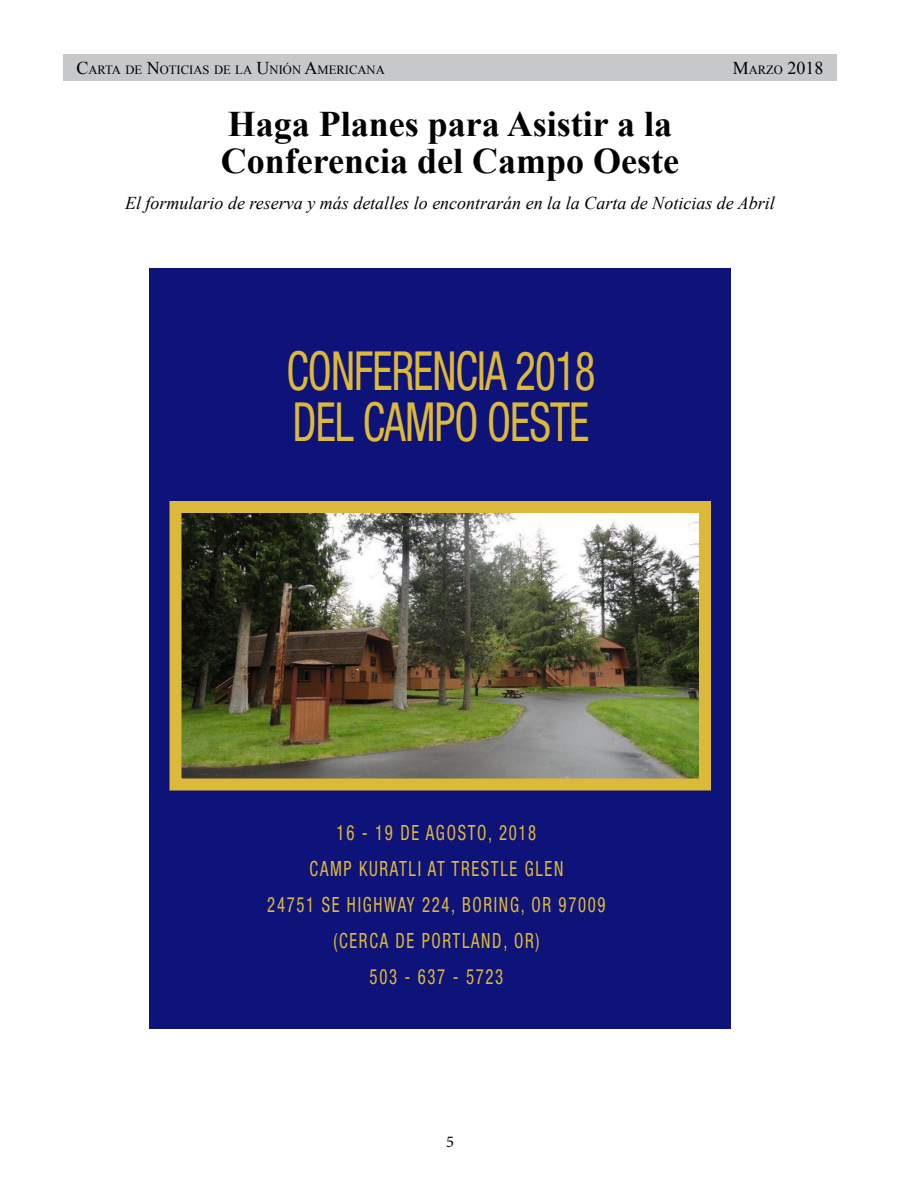
<style>
.page{position:relative;width:918px;height:1188px;background:#fff}
.page>*{position:absolute;margin:0;border:0;box-sizing:border-box;transform-origin:0 0}
.t1{font:condensed 54px/51px "Helvetica Neue LT Pro";letter-spacing:-.02em;color:#ddb939;scale:.8 1}
.t2{font:700 36px/36.8px "Times New Roman";color:#000}
.t3{font:condensed 21px/36px "Helvetica Neue LT Pro";letter-spacing:.1em;color:#ddb939;text-align:center;scale:.8 1}
.t4{font:italic 18px "Times New Roman";color:#000}
.t5{font:18px "Times New Roman";color:#000}
.t6{font:16.5px "Minion Pro";color:#000}
.t7{font:12.6px "Times New Roman";color:#000}
.s1{font-size:18px}
.s2{font-size:12.6px}
</style>
<div class="page">
<div style="left:63px;top:54px;width:774px;height:27px;background:#c7c8ca"></div>
<div style="left:149px;top:268px;width:582px;height:761px;background:#0e1379"></div>
<img style="left:183px;top:514px;width:515px;height:263px">
<div style="left:170px;top:501px;width:541px;height:289px;border:12px solid #ddb939"></div>
<p class="t7" style="left:76px;top:61px;width:310px"><span class="s1">C</span>ARTA DE <span class="s1">N</span>OTICIAS DE LA <span class="s1">U</span>NIÓN <span class="s1">A</span>MERICANA</p>
<p class="t5" style="left:733px;top:56px;width:92px">M<span class="s2">ARZO</span> 2018</p>
<h2 class="t2" style="left:221px;top:105px;width:460px">Haga Planes para Asistir a la<br>Conferencia del Campo Oeste</h2>
<p class="t4" style="left:125px;top:191px;width:651px">El formulario de reserva y más detalles lo encontrarán en la la Carta de Noticias de Abril</p>
<h1 class="t1" style="left:286px;top:345px;width:388px">CONFERENCIA 2018<br>DEL CAMPO OESTE</h1>
<p class="t3" style="left:267px;top:814px;width:424px">16 - 19 DE AGOSTO, 2018<br>CAMP KURATLI AT TRESTLE GLEN<br>24751 SE HIGHWAY 224, BORING, OR 97009 (CERCA DE PORTLAND, OR)<br>503 - 637 - 5723</p>
<p class="t6" style="left:446px;top:1131px;width:9px">5</p>
</div>
